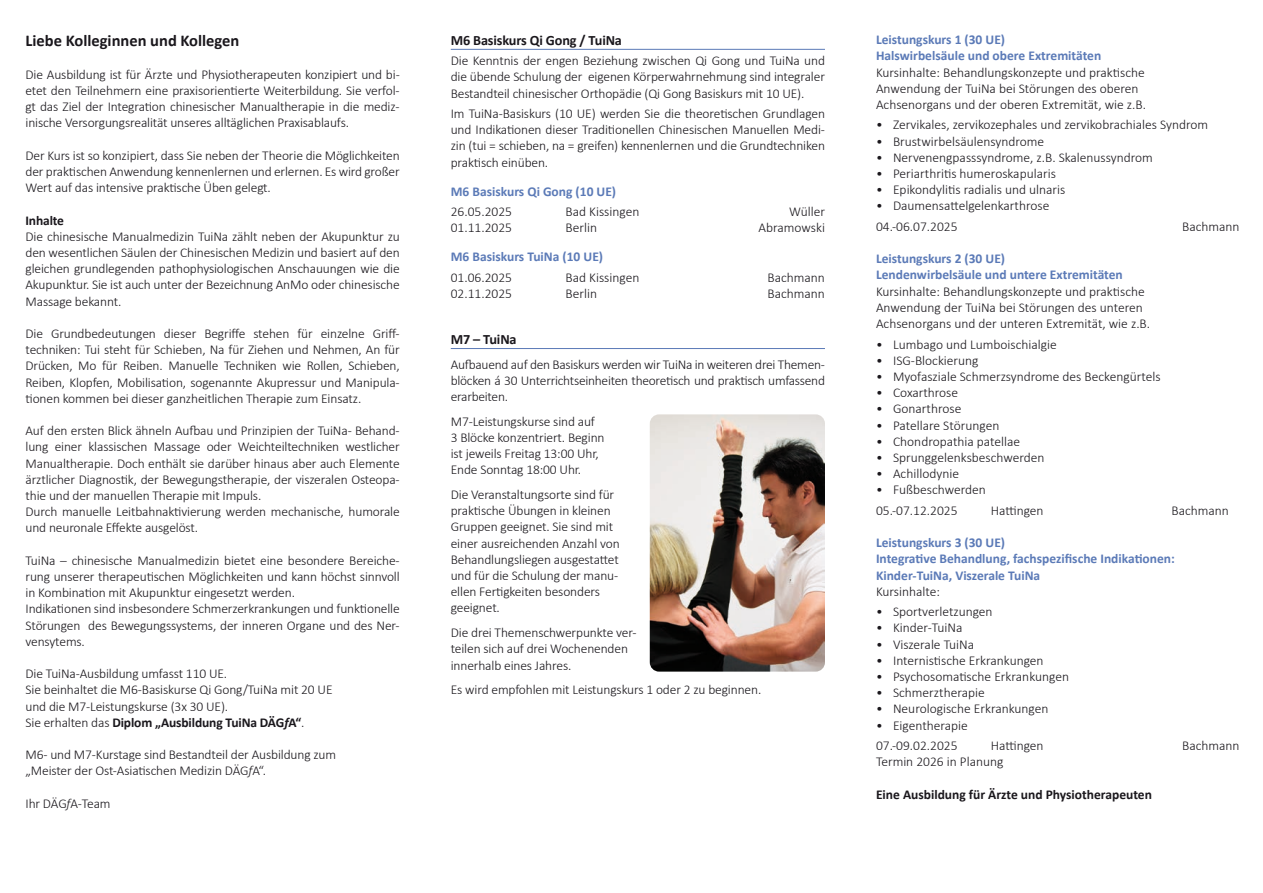
<style>
.page{position:relative;width:1263px;height:893px;background:#fff}
.page>*{position:absolute;margin:0;border:0;box-sizing:border-box;transform-origin:0 0}
.t1{font:700 16.5px "Calibri";color:#1a171c}
.t2{font:700 14.25px "Calibri";letter-spacing:-.01em;color:#1a171c}
.t3{font:300 13.5px/16.2px "Calibri";letter-spacing:-.01em;color:#1a171c}
.t4{font:700 13.5px/16.2px "Calibri";color:#5b7ab7}
.t5{font:700 13.5px "Calibri";color:#1a171c}
.s1{font-weight:700}
.s2{font-weight:700;font-style:italic}
.s3{font-style:italic}
</style>
<div class="page">
<hr style="left:451px;top:49px;width:374px;height:1px;background:#5b7ab7">
<hr style="left:451px;top:348px;width:374px;height:1px;background:#5b7ab7">
<img style="left:650px;top:414px;width:175px;height:258px">
<p class="t1" style="left:26px;top:30px;width:215px">Liebe Kolleginnen und Kollegen</p>
<p class="t3" style="left:26px;top:66px;width:376px;text-align:justify">Die Ausbildung ist für Ärzte und Physiotherapeuten konzipiert und bi&shy;etet den Teilnehmern eine praxisorientierte Weiterbildung. Sie verfol&shy;gt das Ziel der Integration chinesischer Manualtherapie in die mediz&shy;inische Versorgungsrealität unseres alltäglichen Praxisablaufs.</p>
<p class="t3" style="left:26px;top:147px;width:376px;text-align:justify">Der Kurs ist so konzipiert, dass Sie neben der Theorie die Möglichkeiten der praktischen Anwendung kennenlernen und erlernen. Es wird großer Wert auf das intensive praktische Üben gelegt.</p>
<p class="t5" style="left:26px;top:211px;width:40px">Inhalte</p>
<p class="t3" style="left:26px;top:228px;width:376px;text-align:justify">Die chinesische Manualmedizin TuiNa zählt neben der Akupunktur zu den wesentlichen Säulen der Chinesischen Medizin und basiert auf den gleichen grundlegenden pathophysiologischen Anschauungen wie die Akupunktur. Sie ist auch unter der Bezeichnung AnMo oder chinesische Massage bekannt.</p>
<p class="t3" style="left:26px;top:325px;width:376px;text-align:justify">Die Grundbedeutungen dieser Begriffe stehen für einzelne Griff&shy;techniken: Tui steht für Schieben, Na für Ziehen und Nehmen, An für Drücken, Mo für Reiben. Manuelle Techniken wie Rollen, Schieben, Reiben, Klopfen, Mobilisation, sogenannte Akupressur und Manipula&shy;tionen kommen bei dieser ganzheitlichen Therapie zum Einsatz.</p>
<p class="t3" style="left:26px;top:422px;width:376px">Auf den ersten Blick ähneln Aufbau und Prinzipien der TuiNa- Behand&shy;lung einer klassischen Massage oder Weichteiltechniken westlicher Manualtherapie. Doch enthält sie darüber hinaus aber auch Elemente ärztlicher Diagnostik, der Bewegungstherapie, der viszeralen Osteopa&shy;thie und der manuellen Therapie mit Impuls.<br>Durch manuelle Leitbahnaktivierung werden mechanische, humorale und neuronale Effekte ausgelöst.</p>
<p class="t3" style="left:26px;top:552px;width:376px">TuiNa – chinesische Manualmedizin bietet eine besondere Bereiche&shy;rung unserer therapeutischen Möglichkeiten und kann höchst sinnvoll in Kombination mit Akupunktur eingesetzt werden.<br>Indikationen sind insbesondere Schmerzerkrankungen und funktionelle Störungen des Bewegungssystems, der inneren Organe und des Ner&shy;vensytems.</p>
<p class="t3" style="left:26px;top:665px;width:309px">Die TuiNa-Ausbildung umfasst 110 UE.<br>Sie beinhaltet die M6-Basiskurse Qi Gong/TuiNa mit 20 UE und die M7-Leistungskurse (3x 30 UE).<br>Sie erhalten das <span class="s1">Diplom „Ausbildung TuiNa DÄG</span><span class="s2">f</span><span class="s1">A“</span>.</p>
<p class="t3" style="left:26px;top:746px;width:312px">M6- und M7-Kurstage sind Bestandteil der Ausbildung zum „Meister der Ost-Asiatischen Medizin DÄG<span class="s3">f</span>A“.</p>
<p class="t3" style="left:26px;top:795px;width:87px">Ihr DÄG<span class="s3">f</span>A-Team</p>
<p class="t2" style="left:451px;top:31px;width:173px">M6 Basiskurs Qi Gong / TuiNa</p>
<p class="t3" style="left:451px;top:52px;width:376px;text-align:justify">Die Kenntnis der engen Beziehung zwischen Qi Gong und TuiNa und die übende Schulung der eigenen Körperwahrnehmung sind integraler Bestandteil chinesischer Orthopädie (Qi Gong Basiskurs mit 10 UE).</p>
<p class="t3" style="left:451px;top:105px;width:376px;text-align:justify">Im TuiNa-Basiskurs (10 UE) werden Sie die theoretischen Grundlagen und Indikationen dieser Traditionellen Chinesischen Manuellen Medi&shy;zin (tui = schieben, na = greifen) kennenlernen und die Grundtechniken praktisch einüben.</p>
<p class="t4" style="left:451px;top:183px;width:167px">M6 Basiskurs Qi Gong (10 UE)</p>
<p class="t3" style="left:451px;top:203px;width:63px">26.05.2025</p>
<p class="t3" style="left:566px;top:203px;width:75px">Bad Kissingen</p>
<p class="t3" style="left:789px;top:203px;width:37px">Wüller</p>
<p class="t3" style="left:451px;top:220px;width:63px">01.11.2025</p>
<p class="t3" style="left:566px;top:220px;width:33px">Berlin</p>
<p class="t3" style="left:758px;top:220px;width:68px">Abramowski</p>
<p class="t4" style="left:451px;top:249px;width:154px">M6 Basiskurs TuiNa (10 UE)</p>
<p class="t3" style="left:451px;top:269px;width:63px">01.06.2025</p>
<p class="t3" style="left:566px;top:269px;width:75px">Bad Kissingen</p>
<p class="t3" style="left:767px;top:269px;width:59px">Bachmann</p>
<p class="t3" style="left:451px;top:285px;width:63px">02.11.2025</p>
<p class="t3" style="left:566px;top:285px;width:33px">Berlin</p>
<p class="t3" style="left:767px;top:285px;width:59px">Bachmann</p>
<p class="t2" style="left:451px;top:330px;width:67px">M7 – TuiNa</p>
<p class="t3" style="left:451px;top:356px;width:376px;text-align:justify">Aufbauend auf den Basiskurs werden wir TuiNa in weiteren drei Themen&shy;blöcken á 30 Unterrichtseinheiten theoretisch und praktisch umfassend erarbeiten.</p>
<p class="t3" style="left:451px;top:413px;width:155px">M7-Leistungskurse sind auf<br>3 Blöcke konzentriert. Beginn ist jeweils Freitag 13:00 Uhr,<br>Ende Sonntag 18:00 Uhr.</p>
<p class="t3" style="left:451px;top:486px;width:170px">Die Veranstaltungsorte sind für praktische Übungen in kleinen<br>Gruppen geeignet. Sie sind mit einer ausreichenden Anzahl von<br>Behandlungsliegen ausgestattet und für die Schulung der manu&shy;ellen Fertigkeiten besonders geeignet.</p>
<p class="t3" style="left:451px;top:624px;width:187px">Die drei Themenschwerpunkte ver&shy;teilen sich auf drei Wochenenden innerhalb eines Jahres.</p>
<p class="t3" style="left:451px;top:681px;width:312px">Es wird empfohlen mit Leistungskurs 1 oder 2 zu beginnen.</p>
<p class="t4" style="left:876px;top:32px;width:227px">Leistungskurs 1 (30 UE)<br>Halswirbelsäule und obere Extremitäten</p>
<p class="t3" style="left:876px;top:64px;width:271px">Kursinhalte: Behandlungskonzepte und praktische<br>Anwendung der TuiNa bei Störungen des oberen<br>Achsenorgans und der oberen Extremität, wie z.B.</p>
<p class="t3" style="left:876px;top:117px;width:334px">• Zervikales, zervikozephales und zervikobrachiales Syndrom</p>
<p class="t3" style="left:876px;top:133px;width:170px">• Brustwirbelsäulensyndrome</p>
<p class="t3" style="left:876px;top:149px;width:278px">• Nervenengpasssyndrome, z.B. Skalenussyndrom</p>
<p class="t3" style="left:876px;top:165px;width:181px">• Periarthritis humeroskapularis</p>
<p class="t3" style="left:876px;top:181px;width:191px">• Epikondylitis radialis und ulnaris</p>
<p class="t3" style="left:876px;top:196px;width:175px;line-height:20.4px">• Daumensattelgelenkarthrose<br>04.-06.07.2025</p>
<p class="t3" style="left:1182px;top:218px;width:59px">Bachmann</p>
<p class="t4" style="left:876px;top:251px;width:248px">Leistungskurs 2 (30 UE)<br>Lendenwirbelsäule und untere Extremitäten</p>
<p class="t3" style="left:876px;top:283px;width:276px">Kursinhalte: Behandlungskonzepte und praktische<br>Anwendung der TuiNa bei Störungen des unteren<br>Achsenorgans und der unteren Extremität, wie z.B.</p>
<p class="t3" style="left:876px;top:336px;width:182px">• Lumbago und Lumboischialgie</p>
<p class="t3" style="left:876px;top:352px;width:104px">• ISG-Blockierung</p>
<p class="t3" style="left:876px;top:368px;width:286px">• Myofasziale Schmerzsyndrome des Beckengürtels</p>
<p class="t3" style="left:876px;top:384px;width:84px">• Coxarthrose</p>
<p class="t3" style="left:876px;top:401px;width:87px">• Gonarthrose</p>
<p class="t3" style="left:876px;top:417px;width:125px">• Patellare Störungen</p>
<p class="t3" style="left:876px;top:433px;width:146px">• Chondropathia patellae</p>
<p class="t3" style="left:876px;top:449px;width:170px">• Sprunggelenksbeschwerden</p>
<p class="t3" style="left:876px;top:465px;width:84px">• Achillodynie</p>
<p class="t3" style="left:876px;top:479px;width:111px;line-height:20.4px">• Fußbeschwerden<br>05.-07.12.2025</p>
<p class="t3" style="left:991px;top:502px;width:54px">Hattingen</p>
<p class="t3" style="left:1171px;top:502px;width:59px">Bachmann</p>
<p class="t4" style="left:876px;top:535px;width:300px">Leistungskurs 3 (30 UE)<br>Integrative Behandlung, fachspezifische Indikationen:<br>Kinder-TuiNa, Viszerale TuiNa</p>
<p class="t3" style="left:876px;top:583px;width:66px">Kursinhalte:</p>
<p class="t3" style="left:876px;top:603px;width:118px">• Sportverletzungen</p>
<p class="t3" style="left:876px;top:620px;width:88px">• Kinder-TuiNa</p>
<p class="t3" style="left:876px;top:636px;width:100px">• Viszerale TuiNa</p>
<p class="t3" style="left:876px;top:652px;width:169px">• Internistische Erkrankungen</p>
<p class="t3" style="left:876px;top:668px;width:195px">• Psychosomatische Erkrankungen</p>
<p class="t3" style="left:876px;top:684px;width:110px">• Schmerztherapie</p>
<p class="t3" style="left:876px;top:701px;width:174px">• Neurologische Erkrankungen</p>
<p class="t3" style="left:876px;top:715px;width:93px;line-height:20.4px">• Eigentherapie<br>07.-09.02.2025</p>
<p class="t3" style="left:991px;top:737px;width:54px">Hattingen</p>
<p class="t3" style="left:1182px;top:737px;width:59px">Bachmann</p>
<p class="t3" style="left:876px;top:754px;width:129px">Termin 2026 in Planung</p>
<p class="t5" style="left:876px;top:786px;width:277px">Eine Ausbildung für Ärzte und Physiotherapeuten</p>
</div>
